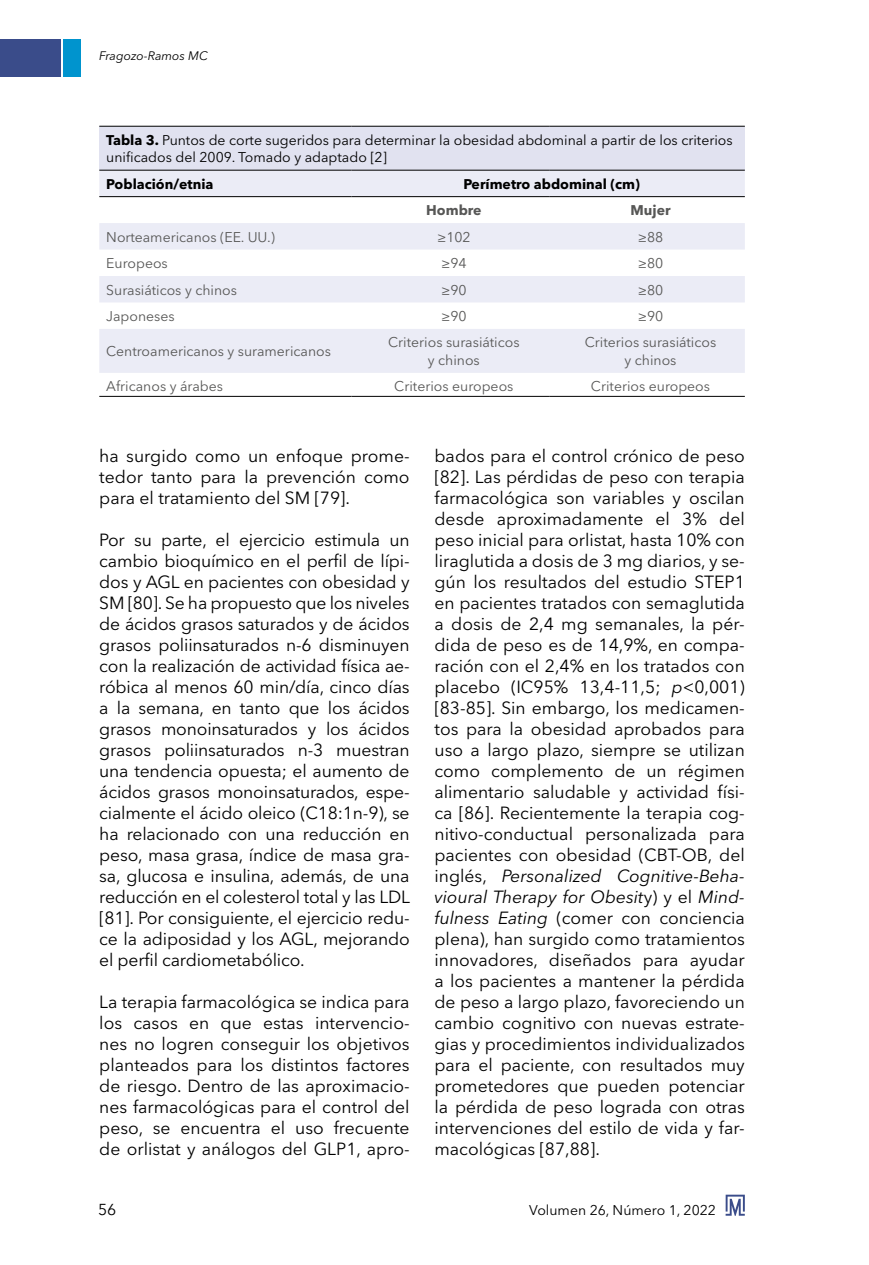
<style>
.page{position:relative;width:869px;height:1265px;background:#fff}
.page>*{position:absolute;margin:0;border:0;box-sizing:border-box;transform-origin:0 0}
.t1{font:17.5px/21px "Avenir Next LT Pro";color:#000;text-align:justify}
.t2{font:15.75px "Avenir Next LT Pro";color:#000}
.t3{font:14px/17.5px "Avenir Next LT Pro";color:#575756;text-align:center}
.t4{font:14px/17.5px "Avenir Next LT Pro";color:#000}
.t5{font:700 14px "Avenir Next LT Pro";color:#000}
.t6{font:700 14px "Avenir Next LT Pro";color:#575756}
.t7{font:italic 12.25px "Avenir Next LT Pro";color:#000}
.s1{font-weight:700}
.s2{font-style:italic}
</style>
<div class="page">
<div style="left:0;top:40px;width:61px;height:37px;background:#3a4c8a"></div>
<div style="left:63px;top:40px;width:17px;height:37px;background:#0094ce"></div>
<svg style="left:725px;top:1195px;width:19px;height:21px"></svg>
<div style="left:99px;top:126px;width:645px;height:44px;background:#e1e2f0"></div>
<svg style="left:99px;top:171px;width:645px;height:202px;fill:#ebecf6"></svg>
<hr style="left:99px;top:126px;width:252px;height:1px;background:#000">
<hr style="left:351px;top:126px;width:198px;height:1px;background:#000">
<hr style="left:549px;top:126px;width:195px;height:1px;background:#000">
<hr style="left:99px;top:170px;width:252px;height:1px;background:#000">
<hr style="left:351px;top:170px;width:198px;height:1px;background:#000">
<hr style="left:549px;top:170px;width:195px;height:1px;background:#000">
<hr style="left:99px;top:196px;width:252px;height:1px;background:#000">
<hr style="left:351px;top:196px;width:198px;height:1px;background:#000">
<hr style="left:549px;top:196px;width:195px;height:1px;background:#000">
<hr style="left:99px;top:396px;width:252px;height:1px;background:#000">
<hr style="left:351px;top:396px;width:198px;height:1px;background:#000">
<hr style="left:549px;top:396px;width:195px;height:1px;background:#000">
<p class="t7" style="left:99px;top:48px;width:110px">Fragozo-Ramos MC</p>
<p class="t4" style="left:106px;top:131px;width:627px"><span class="s1">Tabla 3.</span> Puntos de corte sugeridos para determinar la obesidad abdominal a partir de los criterios unificados del 2009. Tomado y adaptado [2]</p>
<p class="t5" style="left:106px;top:175px;width:109px">Población/etnia</p>
<p class="t5" style="left:463px;top:175px;width:178px">Perímetro abdominal (cm)</p>
<p class="t6" style="left:426px;top:202px;width:57px">Hombre</p>
<p class="t6" style="left:630px;top:202px;width:42px">Mujer</p>
<p class="t3" style="left:106px;top:228px;width:170px">Norteamericanos (EE. UU.)</p>
<p class="t3" style="left:437px;top:228px;width:35px">≥102</p>
<p class="t3" style="left:637px;top:228px;width:27px">≥88</p>
<p class="t3" style="left:106px;top:254px;width:63px">Europeos</p>
<p class="t3" style="left:441px;top:254px;width:27px">≥94</p>
<p class="t3" style="left:637px;top:254px;width:27px">≥80</p>
<p class="t3" style="left:106px;top:281px;width:132px">Surasiáticos y chinos</p>
<p class="t3" style="left:441px;top:281px;width:27px">≥90</p>
<p class="t3" style="left:637px;top:281px;width:27px">≥80</p>
<p class="t3" style="left:106px;top:307px;width:70px">Japoneses</p>
<p class="t3" style="left:441px;top:307px;width:27px">≥90</p>
<p class="t3" style="left:637px;top:307px;width:27px">≥90</p>
<p class="t3" style="left:106px;top:343px;width:226px">Centroamericanos y suramericanos</p>
<p class="t3" style="left:388px;top:334px;width:133px">Criterios surasiáticos y chinos</p>
<p class="t3" style="left:584px;top:334px;width:133px">Criterios surasiáticos y chinos</p>
<p class="t3" style="left:106px;top:378px;width:118px">Africanos y árabes</p>
<p class="t3" style="left:394px;top:378px;width:121px">Criterios europeos</p>
<p class="t3" style="left:590px;top:378px;width:121px">Criterios europeos</p>
<p class="t1" style="left:99px;top:445px;width:312px">ha surgido como un enfoque prome&shy;tedor tanto para la prevención como para el tratamiento del SM [79].</p>
<p class="t1" style="left:99px;top:529px;width:312px">Por su parte, el ejercicio estimula un cambio bioquímico en el perfil de lípi&shy;dos y AGL en pacientes con obesidad y SM [80]. Se ha propuesto que los niveles de ácidos grasos saturados y de ácidos grasos poliinsaturados n-6 disminuyen con la realización de actividad física ae&shy;róbica al menos 60 min/día, cinco días a la semana, en tanto que los ácidos grasos monoinsaturados y los ácidos grasos poliinsaturados n-3 muestran una tendencia opuesta; el aumento de ácidos grasos monoinsaturados, espe&shy;cialmente el ácido oleico (C18:1n-9), se ha relacionado con una reducción en peso, masa grasa, índice de masa gra&shy;sa, glucosa e insulina, además, de una reducción en el colesterol total y las LDL [81]. Por consiguiente, el ejercicio redu&shy;ce la adiposidad y los AGL, mejorando el perfil cardiometabólico.</p>
<p class="t1" style="left:99px;top:991px;width:312px">La terapia farmacológica se indica para los casos en que estas intervencio&shy;nes no logren conseguir los objetivos planteados para los distintos factores de riesgo. Dentro de las aproximacio&shy;nes farmacológicas para el control del peso, se encuentra el uso frecuente de orlistat y análogos del GLP1, apro-</p>
<p class="t1" style="left:434px;top:445px;width:312px">bados para el control crónico de peso [82]. Las pérdidas de peso con terapia farmacológica son variables y oscilan desde aproximadamente el 3% del peso inicial para orlistat, hasta 10% con liraglutida a dosis de 3 mg diarios, y se&shy;gún los resultados del estudio STEP1 en pacientes tratados con semaglutida a dosis de 2,4 mg semanales, la pér&shy;dida de peso es de 14,9%, en compa&shy;ración con el 2,4% en los tratados con placebo (IC95% 13,4-11,5; <span class="s2">p</span>&lt;0,001) [83-85]. Sin embargo, los medicamen&shy;tos para la obesidad aprobados para uso a largo plazo, siempre se utilizan como complemento de un régimen alimentario saludable y actividad físi&shy;ca [86]. Recientemente la terapia cog&shy;nitivo-conductual personalizada para pacientes con obesidad (CBT-OB, del inglés, <span class="s2">Personalized Cognitive-Beha&shy;vioural Therapy for Obesit</span>y) y el <span class="s2">Mind&shy;fulness Eating</span> (comer con conciencia plena), han surgido como tratamientos innovadores, diseñados para ayudar a los pacientes a mantener la pérdida de peso a largo plazo, favoreciendo un cambio cognitivo con nuevas estrate&shy;gias y procedimientos individualizados para el paciente, con resultados muy prometedores que pueden potenciar la pérdida de peso lograda con otras intervenciones del estilo de vida y far&shy;macológicas [87,88].</p>
<p class="t2" style="left:98px;top:1200px;width:20px">56</p>
<p class="t4" style="left:529px;top:1201px;width:188px">Volumen 26, Número 1, 2022</p>
</div>
